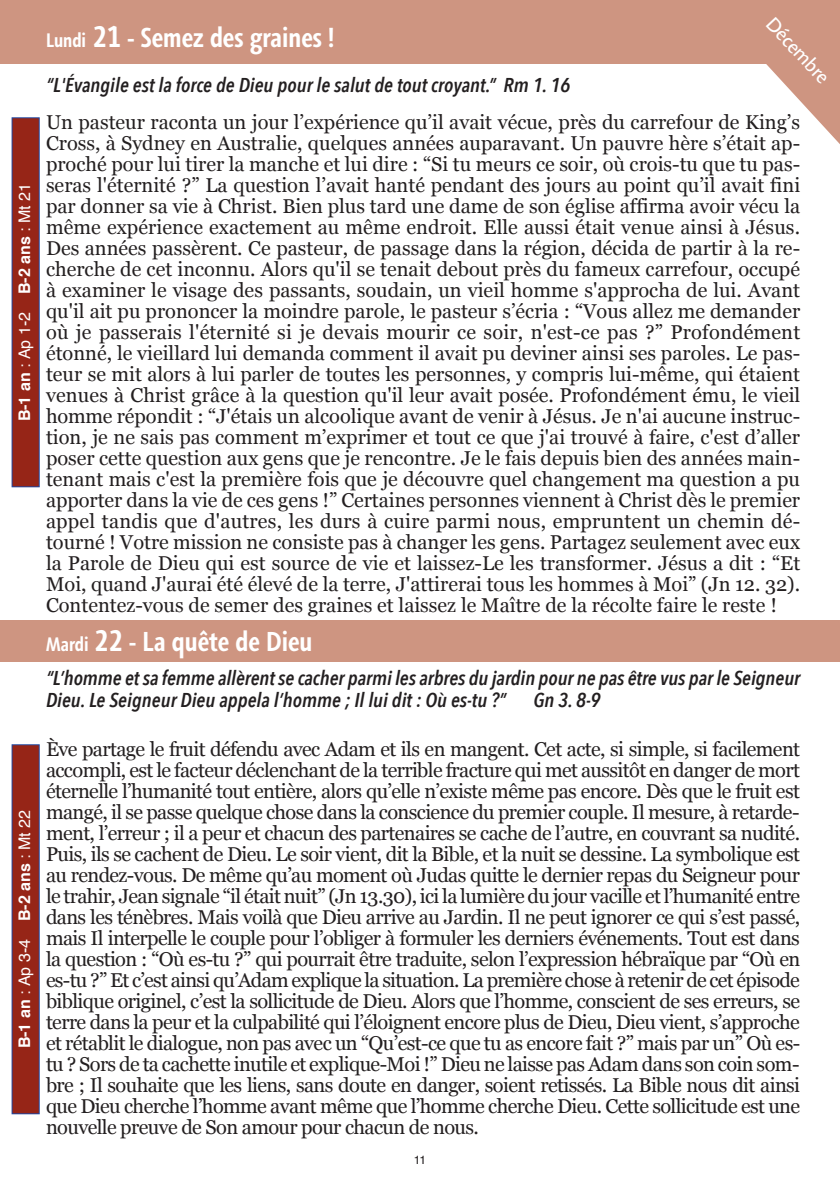
<style>
.page{position:relative;width:840px;height:1191px;background:#fff}
.page>*{position:absolute;margin:0;border:0;box-sizing:border-box;transform-origin:0 0}
.t1{font:700 condensed 28px "Agilita LT Std";color:#fff}
.t2{font:20px/21px "Georgia";letter-spacing:-.015em;color:#231f20;text-align:justify}
.t3{font:italic 600 20px/22px "Avenir Next Condensed";color:#231f20}
.t4{font:20px "Agilita LT Std";color:#fff}
.t5{font:700 16px "Helvetica";color:#fff}
.t6{font:12px "Helvetica";color:#231f20}
.s1{font-weight:400}
.s2{font-size:20px}
.s3{font-size:32px}
</style>
<div class="page">
<svg style="left:766px;top:64px;width:73px;height:79px"></svg>
<div style="left:0;top:0;width:839px;height:64px;background:#ce9581"></div>
<div style="left:0;top:621px;width:839px;height:41px;background:#ce9581"></div>
<div style="left:13px;top:118px;width:26px;height:368px;background:#962517"></div>
<div style="left:12px;top:117px;width:28px;height:370px;border:1px solid #22469d"></div>
<div style="left:13px;top:745px;width:26px;height:368px;background:#962517"></div>
<div style="left:12px;top:744px;width:28px;height:370px;border:1px solid #22469d"></div>
<p class="t5" style="left:18px;top:421px;width:240px;rotate:-90deg">B-1 an <span class="s1">: Ap 1-2</span> B-2 ans <span class="s1">: Mt 21</span></p>
<p class="t5" style="left:18px;top:1048px;width:240px;rotate:-90deg">B-1 an <span class="s1">: Ap 3-4</span> B-2 ans <span class="s1">: Mt 22</span></p>
<h1 class="t1" style="left:46px;top:21px;width:290px"><span class="s2">Lundi</span> <span class="s3">21</span> - Semez des graines !</h1>
<p class="t4" style="left:777px;top:12px;width:84px;rotate:47deg">Décembre</p>
<p class="t3" style="left:46px;top:74px;width:525px">“L'Évangile est la force de Dieu pour le salut de tout croyant.” Rm 1. 16</p>
<p class="t2" style="left:46px;top:111px;width:755px">Un pasteur raconta un jour l’expérience qu’il avait vécue, près du carrefour de King’s Cross, à Sydney en Australie, quelques années auparavant. Un pauvre hère s’était ap&shy;proché pour lui tirer la manche et lui dire : “Si tu meurs ce soir, où crois-tu que tu pas&shy;seras l'éternité ?” La question l’avait hanté pendant des jours au point qu’il avait fini par donner sa vie à Christ. Bien plus tard une dame de son église affirma avoir vécu la même expérience exactement au même endroit. Elle aussi était venue ainsi à Jésus.<br>Des années passèrent. Ce pasteur, de passage dans la région, décida de partir à la re&shy;cherche de cet inconnu. Alors qu'il se tenait debout près du fameux carrefour, occupé à examiner le visage des passants, soudain, un vieil homme s'approcha de lui. Avant qu'il ait pu prononcer la moindre parole, le pasteur s’écria : “Vous allez me demander où je passerais l'éternité si je devais mourir ce soir, n'est-ce pas ?” Profondément étonné, le vieillard lui demanda comment il avait pu deviner ainsi ses paroles. Le pas&shy;teur se mit alors à lui parler de toutes les personnes, y compris lui-même, qui étaient venues à Christ grâce à la question qu'il leur avait posée. Profondément ému, le vieil homme répondit : “J'étais un alcoolique avant de venir à Jésus. Je n'ai aucune instruc&shy;tion, je ne sais pas comment m’exprimer et tout ce que j'ai trouvé à faire, c'est d’aller poser cette question aux gens que je rencontre. Je le fais depuis bien des années main&shy;tenant mais c'est la première fois que je découvre quel changement ma question a pu apporter dans la vie de ces gens !” Certaines personnes viennent à Christ dès le premier appel tandis que d'autres, les durs à cuire parmi nous, empruntent un chemin dé&shy;tourné ! Votre mission ne consiste pas à changer les gens. Partagez seulement avec eux la Parole de Dieu qui est source de vie et laissez-Le les transformer. Jésus a dit : “Et Moi, quand J'aurai été élevé de la terre, J'attirerai tous les hommes à Moi” (Jn 12. 32).<br>Contentez-vous de semer des graines et laissez le Maître de la récolte faire le reste !</p>
<h1 class="t1" style="left:46px;top:625px;width:268px"><span class="s2">Mardi</span> <span class="s3">22</span> - La quête de Dieu</h1>
<p class="t3" style="left:46px;top:667px;width:755px">“L’homme et sa femme allèrent se cacher parmi les arbres du jardin pour ne pas être vus par le Seigneur<br>Dieu. Le Seigneur Dieu appela l’homme ; Il lui dit : Où es-tu ?”</p>
<p class="t3" style="left:533px;top:689px;width:68px">Gn 3. 8-9</p>
<p class="t2" style="left:46px;top:738px;width:755px">Ève partage le fruit défendu avec Adam et ils en mangent. Cet acte, si simple, si facilement accompli, est le facteur déclenchant de la terrible fracture qui met aussitôt en danger de mort éternelle l’humanité tout entière, alors qu’elle n’existe même pas encore. Dès que le fruit est mangé, il se passe quelque chose dans la conscience du premier couple. Il mesure, à retarde&shy;ment, l’erreur ; il a peur et chacun des partenaires se cache de l’autre, en couvrant sa nudité.<br>Puis, ils se cachent de Dieu. Le soir vient, dit la Bible, et la nuit se dessine. La symbolique est au rendez-vous. De même qu’au moment où Judas quitte le dernier repas du Seigneur pour le trahir, Jean signale “il était nuit” (Jn 13.30), ici la lumière du jour vacille et l’humanité entre dans les ténèbres. Mais voilà que Dieu arrive au Jardin. Il ne peut ignorer ce qui s’est passé, mais Il interpelle le couple pour l’obliger à formuler les derniers événements. Tout est dans la question : “Où es-tu ?” qui pourrait être traduite, selon l’expression hébraïque par “Où en es-tu ?” Et c’est ainsi qu’Adam explique la situation. La première chose à retenir de cet épisode biblique originel, c’est la sollicitude de Dieu. Alors que l’homme, conscient de ses erreurs, se terre dans la peur et la culpabilité qui l’éloignent encore plus de Dieu, Dieu vient, s’approche et rétablit le dialogue, non pas avec un “Qu’est-ce que tu as encore fait ?” mais par un” Où es&shy;tu ? Sors de ta cachette inutile et explique-Moi !” Dieu ne laisse pas Adam dans son coin som&shy;bre ; Il souhaite que les liens, sans doute en danger, soient retissés. La Bible nous dit ainsi que Dieu cherche l’homme avant même que l’homme cherche Dieu. Cette sollicitude est une nouvelle preuve de Son amour pour chacun de nous.</p>
<p class="t6" style="left:413px;top:1155px;width:14px">11</p>
</div>
